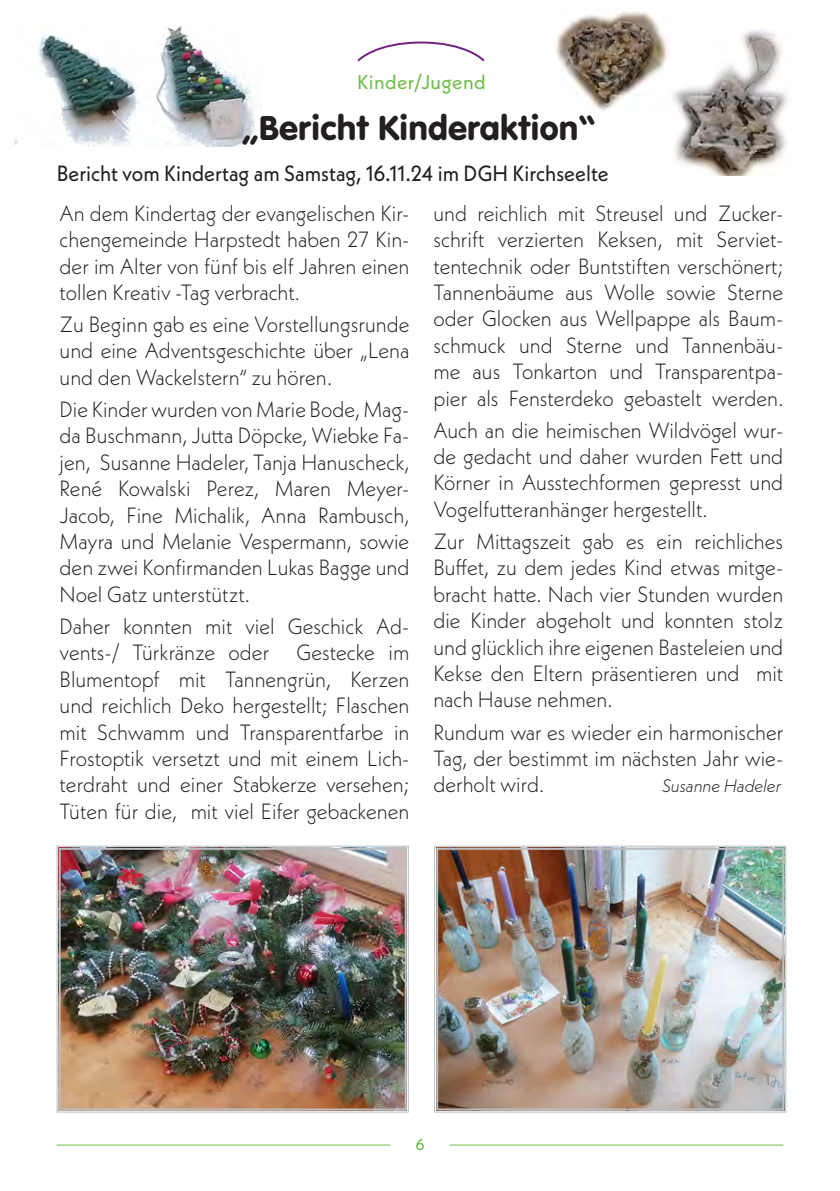
<style>
.page{position:relative;width:840px;height:1191px;background:#fff}
.page>*{position:absolute;margin:0;border:0;box-sizing:border-box;transform-origin:0 0}
.t1{font:36px "VAG Rundschrift D";color:#231f20}
.t2{font:300 22px/26.4px "Neue Kabel";color:#231f20;text-align:justify;scale:.95 1}
.t3{font:22px "Neue Kabel";color:#231f20;scale:.95 1}
.t4{font:20px "Neue Kabel";letter-spacing:.02em;color:#6cbd45}
.t5{font:italic 300 18px "Neue Kabel";color:#231f20;scale:.95 1}
.t6{font:16px "Neue Kabel";color:#6cbd45}
</style>
<div class="page">
<hr style="left:57px;top:1144px;width:333px;height:1px;background:#6cbd45">
<hr style="left:449px;top:1144px;width:333px;height:1px;background:#6cbd45">
<svg style="left:357px;top:41px;width:128px;height:21px"></svg>
<img style="left:668px;top:29px;width:120px;height:147px">
<img style="left:13px;top:26px;width:244px;height:120px">
<img style="left:56px;top:845px;width:353px;height:267px">
<div style="left:59px;top:848px;width:347px;height:262px;border:2px solid #bcbdc0"></div>
<img style="left:434px;top:845px;width:352px;height:267px">
<div style="left:436px;top:848px;width:347px;height:262px;border:2px solid #bcbdc0"></div>
<img style="left:556px;top:11px;width:112px;height:100px">
<div style="left:285px;top:74px;width:272px;height:29px;background:#fff"></div>
<p class="t4" style="left:357px;top:69px;width:130px">Kinder/Jugend</p>
<h1 class="t1" style="left:242px;top:106px;width:354px">„Bericht Kinderaktion“</h1>
<p class="t3" style="left:57px;top:159px;width:582px">Bericht vom Kindertag am Samstag, 16.11.24 im DGH Kirchseelte</p>
<p class="t2" style="left:60px;top:200px;width:369px">An dem Kindertag der evangelischen Kir&shy;chengemeinde Harpstedt haben 27 Kin&shy;der im Alter von fünf bis elf Jahren einen tollen Kreativ -Tag verbracht.</p>
<p class="t2" style="left:60px;top:311px;width:369px">Zu Beginn gab es eine Vorstellungsrunde und eine Adventsgeschichte über „Lena und den Wackelstern“ zu hören.</p>
<p class="t2" style="left:60px;top:396px;width:370px">Die Kinder wurden von Marie Bode, Mag&shy;da Buschmann, Jutta Döpcke, Wiebke Fa&shy;jen, Susanne Hadeler, Tanja Hanuscheck, René Kowalski Perez, Maren Meyer-Jacob, Fine Michalik, Anna Rambusch, Mayra und Melanie Vespermann, sowie den zwei Konfirmanden Lukas Bagge und Noel Gatz unterstützt.</p>
<p class="t2" style="left:60px;top:613px;width:369px">Daher konnten mit viel Geschick Ad&shy;vents-/ Türkränze oder Gestecke im Blumentopf mit Tannengrün, Kerzen und reichlich Deko hergestellt; Flaschen mit Schwamm und Transparentfarbe in Frostoptik versetzt und mit einem Lich&shy;terdraht und einer Stabkerze versehen; Tüten für die, mit viel Eifer gebackenen</p>
<p class="t2" style="left:433px;top:200px;width:370px">und reichlich mit Streusel und Zucker&shy;schrift verzierten Keksen, mit Serviet&shy;tentechnik oder Buntstiften verschönert; Tannenbäume aus Wolle sowie Sterne oder Glocken aus Wellpappe als Baum&shy;schmuck und Sterne und Tannenbäu&shy;me aus Tonkarton und Transparentpa&shy;pier als Fensterdeko gebastelt werden.</p>
<p class="t2" style="left:433px;top:416px;width:369px">Auch an die heimischen Wildvögel wur&shy;de gedacht und daher wurden Fett und Körner in Ausstechformen gepresst und Vogelfutteranhänger hergestellt.</p>
<p class="t2" style="left:433px;top:528px;width:369px">Zur Mittagszeit gab es ein reichliches Buffet, zu dem jedes Kind etwas mitge&shy;bracht hatte. Nach vier Stunden wurden die Kinder abgeholt und konnten stolz und glücklich ihre eigenen Basteleien und Kekse den Eltern präsentieren und mit nach Hause nehmen.</p>
<p class="t2" style="left:433px;top:718px;width:370px">Rundum war es wieder ein harmonischer Tag, der bestimmt im nächsten Jahr wie&shy;derholt wird.</p>
<p class="t5" style="left:661px;top:775px;width:127px">Susanne Hadeler</p>
<p class="t6" style="left:415px;top:1133px;width:11px">6</p>
</div>
